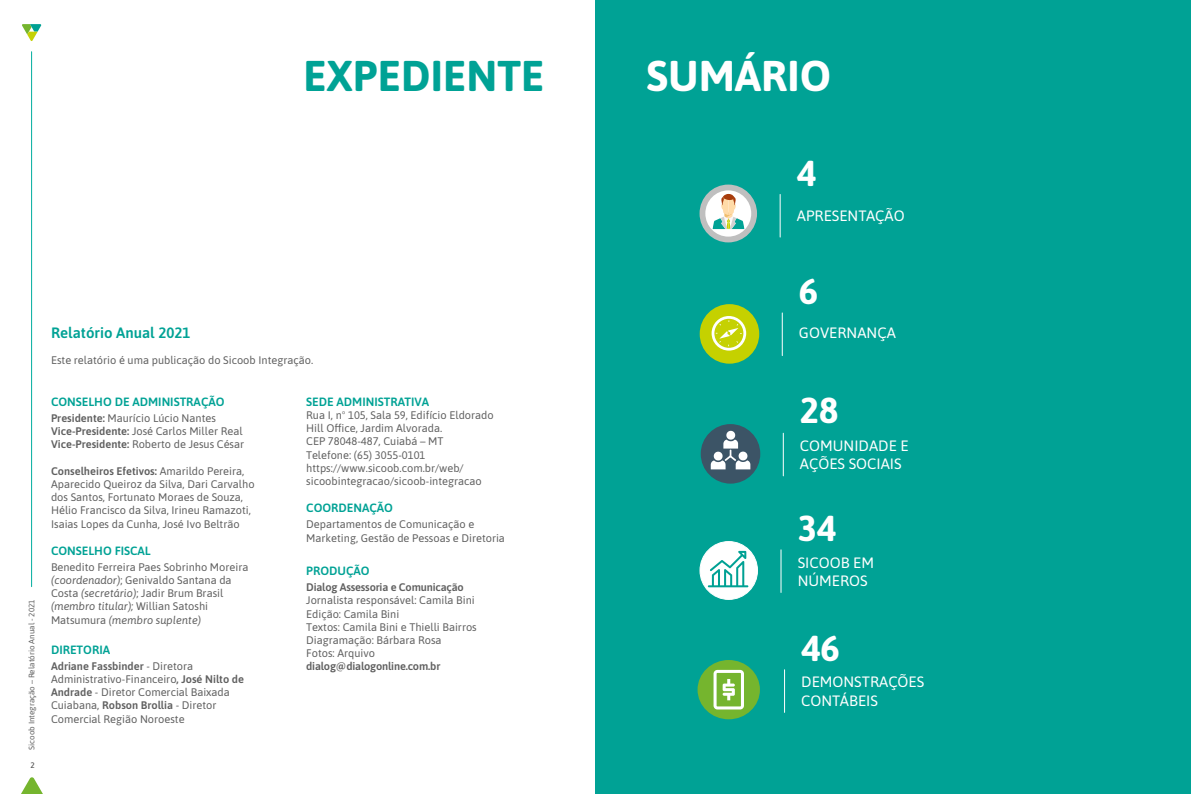
<style>
.page{position:relative;width:1191px;height:794px;background:#fff}
.page>*{position:absolute;margin:0;border:0;box-sizing:border-box;transform-origin:0 0}
.t1{font:700 43px "Asap";color:#00a295}
.t2{font:700 43px "Asap";color:#fff}
.t3{font:700 36px "Asap";color:#fff}
.t4{font:15px/18px "Asap";color:#fff}
.t5{font:600 15px "Asap";color:#00a295}
.t6{font:600 12px "Asap";color:#00a295}
.t7{font:11px/13.2px "Asap";color:#606060}
.t8{font:600 11px "Asap";letter-spacing:-.015em;color:#606060}
.t9{font:8px "Asap";color:#606060}
.t10{font:500 8px "Asap";color:#575756}
.s1{font-weight:600}
.s2{font-style:italic}
</style>
<div class="page">
<svg style="left:21px;top:777px;width:22px;height:17px"></svg>
<svg style="left:22px;top:24px;width:19px;height:17px"></svg>
<hr style="left:31px;top:52px;width:1px;height:534px;background:#00ad9e">
<div style="left:595px;top:0;width:596px;height:794px;background:#00a295"></div>
<div style="left:699px;top:185px;width:58px;height:57px;background:#bfbfbf;border-radius:50%"></div>
<div style="left:705px;top:190px;width:46px;height:47px;background:#fff;border-radius:50%"></div>
<svg style="left:712px;top:194px;width:32px;height:35px"></svg>
<hr style="left:779px;top:194px;width:1px;height:43px;background:#fff">
<hr style="left:784px;top:669px;width:1px;height:43px;background:#fff">
<hr style="left:782px;top:313px;width:1px;height:42px;background:#fff">
<hr style="left:780px;top:550px;width:1px;height:42px;background:#fff">
<div style="left:699px;top:304px;width:60px;height:60px;background:#c5d100;border-radius:50%"></div>
<svg style="left:711px;top:316px;width:35px;height:35px"></svg>
<svg style="left:714px;top:319px;width:29px;height:29px"></svg>
<svg style="left:715px;top:320px;width:27px;height:26px"></svg>
<div style="left:700px;top:541px;width:57px;height:58px;background:#fff;border-radius:50%"></div>
<div style="left:699px;top:541px;width:59px;height:59px;border:1px solid #fff;border-radius:50%"></div>
<svg style="left:708px;top:551px;width:40px;height:36px"></svg>
<div style="left:697px;top:660px;width:63px;height:59px;background:#75b52e;border-radius:50%"></div>
<svg style="left:713px;top:670px;width:31px;height:39px"></svg>
<hr style="left:783px;top:433px;width:1px;height:43px;background:#fff">
<div style="left:700px;top:424px;width:60px;height:59px;background:#3c5466;border-radius:50%"></div>
<svg style="left:710px;top:431px;width:40px;height:38px"></svg>
<h1 class="t1" style="left:303px;top:46px;width:243px">EXPEDIENTE</h1>
<p class="t9" style="left:26px;top:750px;width:152px;rotate:-90deg">Sicoob Integração – Relatório Anual - 2021</p>
<p class="t10" style="left:30px;top:759px;width:6px">2</p>
<h3 class="t5" style="left:51px;top:322px;width:141px">Relatório Anual 2021</h3>
<p class="t7" style="left:51px;top:353px;width:264px">Este relatório é uma publicação do Sicoob Integração.</p>
<p class="t6" style="left:51px;top:393px;width:175px">CONSELHO DE ADMINISTRAÇÃO</p>
<p class="t7" style="left:51px;top:411px;width:195px"><span class="s1">Presidente:</span> Maurício Lúcio Nantes<br><span class="s1">Vice-Presidente:</span> José Carlos Miller Real<br><span class="s1">Vice-Presidente:</span> Roberto de Jesus César</p>
<p class="t7" style="left:51px;top:463px;width:205px"><span class="s1">Conselheiros Efetivos:</span> Amarildo Pereira, Aparecido Queiroz da Silva, Dari Carvalho dos Santos, Fortunato Moraes de Souza, Hélio Francisco da Silva, Irineu Ramazoti, Isaias Lopes da Cunha, José Ivo Beltrão</p>
<p class="t6" style="left:51px;top:542px;width:101px">CONSELHO FISCAL</p>
<p class="t7" style="left:51px;top:560px;width:199px">Benedito Ferreira Paes Sobrinho Moreira <span class="s2">(coordenador)</span>; Genivaldo Santana da Costa <span class="s2">(secretário)</span>; Jadir Brum Brasil <span class="s2">(membro titular);</span> Willian Satoshi Matsumura <span class="s2">(membro suplente)</span></p>
<p class="t6" style="left:51px;top:641px;width:61px">DIRETORIA</p>
<p class="t7" style="left:51px;top:658px;width:195px"><span class="s1">Adriane Fassbinder</span> - Diretora Administrativo-Financeiro<span class="s1">, José Nilto de Andrade</span> - Diretor Comercial Baixada Cuiabana, <span class="s1">Robson Brollia</span> - Diretor Comercial Região Noroeste</p>
<p class="t6" style="left:306px;top:393px;width:124px">SEDE ADMINISTRATIVA</p>
<p class="t7" style="left:306px;top:408px;width:189px">Rua I, nº 105, Sala 59, Edifício Eldorado Hill Office, Jardim Alvorada.<br>CEP 78048-487, Cuiabá – MT<br>Telefone: (65) 3055-0101 https://www.sicoob.com.br/web/ sicoobintegracao/sicoob-integracao</p>
<p class="t6" style="left:306px;top:499px;width:88px">COORDENAÇÃO</p>
<p class="t7" style="left:306px;top:517px;width:200px">Departamentos de Comunicação e<br>Marketing, Gestão de Pessoas e Diretoria</p>
<p class="t6" style="left:306px;top:562px;width:65px">PRODUÇÃO</p>
<p class="t8" style="left:306px;top:579px;width:159px">Dialog Assessoria e Comunicação</p>
<p class="t7" style="left:306px;top:593px;width:172px">Jornalista responsável: Camila Bini<br>Edição: Camila Bini<br>Textos: Camila Bini e Thielli Bairros<br>Diagramação: Bárbara Rosa<br>Fotos: Arquivo</p>
<p class="t8" style="left:306px;top:659px;width:136px">dialog@dialogonline.com.br</p>
<h1 class="t2" style="left:646px;top:46px;width:186px">SUMÁRIO</h1>
<h2 class="t3" style="left:797px;top:148px;width:21px">4</h2>
<h3 class="t4" style="left:797px;top:206px;width:109px">APRESENTAÇÃO</h3>
<h2 class="t3" style="left:799px;top:266px;width:21px">6</h2>
<h3 class="t4" style="left:799px;top:323px;width:98px">GOVERNANÇA</h3>
<h2 class="t3" style="left:800px;top:384px;width:40px">28</h2>
<h3 class="t4" style="left:800px;top:436px;width:110px">COMUNIDADE E<br>AÇÕES SOCIAIS</h3>
<h2 class="t3" style="left:797px;top:503px;width:40px">34</h2>
<h3 class="t4" style="left:797px;top:552px;width:78px">SICOOB EM<br>NÚMEROS</h3>
<h2 class="t3" style="left:801px;top:623px;width:40px">46</h2>
<h3 class="t4" style="left:801px;top:672px;width:125px">DEMONSTRAÇÕES<br>CONTÁBEIS</h3>
</div>
